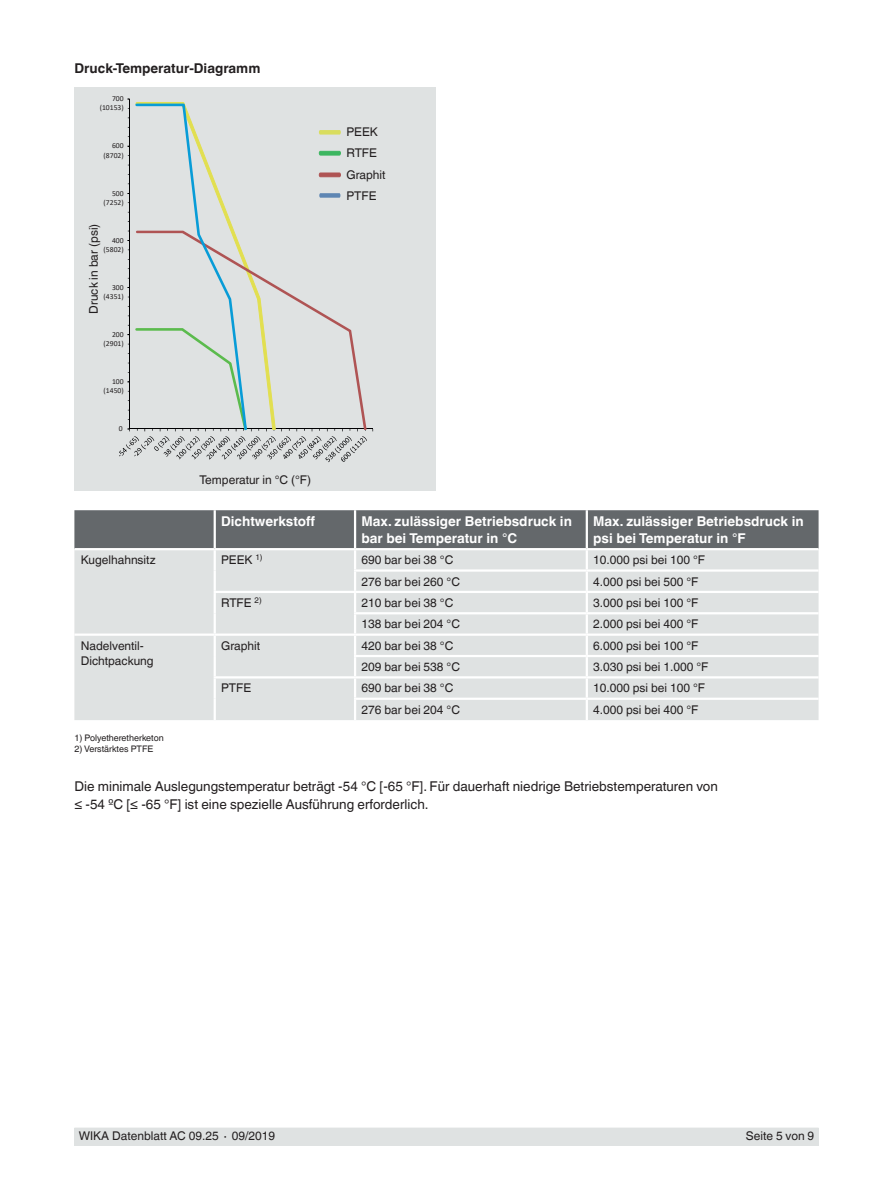
<style>
.page{position:relative;width:893px;height:1188px;background:#fff}
.page>*{position:absolute;margin:0;border:0;box-sizing:border-box;transform-origin:0 0}
.t1{font:13.5px/18px "Helvetica World";color:#231f20}
.t2{font:700 13.5px/16.5px "Helvetica World";color:#fff}
.t3{font:700 13.5px "Helvetica World";color:#231f20}
.t4{font:12px/15px "Helvetica World";color:#231f20}
.t5{font:9px "Helvetica World";color:#231f20}
.t6{font:7.65px/9.1px "Calibri";color:#231f20;text-align:right}
</style>
<div class="page">
<div style="left:74px;top:1128px;width:745px;height:17px;background:#dfe2e2"></div>
<div style="left:74px;top:87px;width:362px;height:404px;background:#dfe2e2"></div>
<div style="left:74px;top:612px;width:745px;height:108px;background:#dfe2e2"></div>
<hr style="left:354px;top:612px;width:233px;height:2px;background:#fff">
<hr style="left:587px;top:612px;width:232px;height:2px;background:#fff">
<hr style="left:354px;top:614px;width:2px;height:20px;background:#fff">
<hr style="left:586px;top:614px;width:2px;height:20px;background:#fff">
<hr style="left:214px;top:593px;width:2px;height:20px;background:#fff">
<hr style="left:214px;top:613px;width:2px;height:21px;background:#fff">
<hr style="left:354px;top:655px;width:233px;height:2px;background:#fff">
<hr style="left:354px;top:698px;width:233px;height:2px;background:#fff">
<hr style="left:587px;top:655px;width:232px;height:2px;background:#fff">
<hr style="left:587px;top:698px;width:232px;height:2px;background:#fff">
<svg style="left:74px;top:510px;width:745px;height:102px;background:#b3b6b7"></svg>
<hr style="left:215px;top:634px;width:140px;height:2px;background:#fff">
<hr style="left:214px;top:636px;width:2px;height:20px;background:#fff">
<hr style="left:214px;top:656px;width:2px;height:20px;background:#fff">
<hr style="left:587px;top:634px;width:232px;height:2px;background:#fff">
<hr style="left:214px;top:676px;width:141px;height:3px;background:#fff">
<hr style="left:214px;top:679px;width:2px;height:20px;background:#fff">
<hr style="left:214px;top:699px;width:2px;height:21px;background:#fff">
<hr style="left:355px;top:634px;width:232px;height:2px;background:#fff">
<hr style="left:355px;top:676px;width:232px;height:3px;background:#fff">
<svg style="left:354px;top:636px;width:2px;height:62px"></svg>
<svg style="left:586px;top:636px;width:2px;height:62px"></svg>
<hr style="left:354px;top:700px;width:2px;height:20px;background:#fff">
<hr style="left:586px;top:700px;width:2px;height:20px;background:#fff">
<hr style="left:354px;top:510px;width:2px;height:38px;background:#fff">
<hr style="left:215px;top:548px;width:140px;height:2px;background:#fff">
<hr style="left:74px;top:548px;width:141px;height:2px;background:#fff">
<hr style="left:74px;top:634px;width:141px;height:2px;background:#fff">
<hr style="left:587px;top:676px;width:232px;height:3px;background:#fff">
<svg style="left:119px;top:99px;width:254px;height:363px"></svg>
<div style="left:346px;top:191px;width:80px;height:9px;background:#dfe2e2"></div>
<p class="t3" style="left:74px;top:61px;width:187px">Druck-Temperatur-Diagramm</p>
<p class="t6" style="left:100px;top:94px;width:25px">700 (10153)</p>
<p class="t6" style="left:104px;top:141px;width:22px">600 (8702)</p>
<p class="t6" style="left:104px;top:188px;width:22px">500 (7252)</p>
<p class="t4" style="left:86px;top:314px;width:92px;rotate:-90deg">Druck in bar (psi)</p>
<p class="t6" style="left:104px;top:235px;width:22px">400 (5802)</p>
<p class="t6" style="left:104px;top:282px;width:22px">300 (4351)</p>
<p class="t6" style="left:104px;top:330px;width:22px">200 (2901)</p>
<p class="t6" style="left:104px;top:377px;width:22px">100 (1450)</p>
<p class="t6" style="left:119px;top:424px;width:5px">0</p>
<p class="t4" style="left:346px;top:125px;width:33px">PEEK</p>
<p class="t4" style="left:346px;top:167px;width:40px">Graphit</p>
<p class="t4" style="left:346px;top:146px;width:32px">RTFE</p>
<p class="t4" style="left:346px;top:188px;width:32px">PTFE</p>
<p class="t4" style="left:199px;top:473px;width:113px">Temperatur in °C (°F)</p>
<p class="t2" style="left:221px;top:513px;width:95px">Dichtwerkstoff</p>
<p class="t2" style="left:361px;top:513px;width:212px">Max. zulässiger Betriebsdruck in bar bei Temperatur in °C</p>
<p class="t2" style="left:593px;top:513px;width:212px">Max. zulässiger Betriebsdruck in psi bei Temperatur in °F</p>
<p class="t4" style="left:81px;top:553px;width:76px">Kugelhahnsitz</p>
<p class="t4" style="left:221px;top:553px;width:43px">PEEK <sup>1)</sup></p>
<p class="t4" style="left:361px;top:553px;width:93px">690 bar bei 38 °C</p>
<p class="t4" style="left:593px;top:553px;width:113px">10.000 psi bei 100 °F</p>
<p class="t4" style="left:361px;top:574px;width:100px">276 bar bei 260 °C</p>
<p class="t4" style="left:593px;top:574px;width:107px">4.000 psi bei 500 °F</p>
<p class="t4" style="left:221px;top:595px;width:42px">RTFE <sup>2)</sup></p>
<p class="t4" style="left:361px;top:595px;width:93px">210 bar bei 38 °C</p>
<p class="t4" style="left:593px;top:595px;width:107px">3.000 psi bei 100 °F</p>
<p class="t4" style="left:361px;top:617px;width:100px">138 bar bei 204 °C</p>
<p class="t4" style="left:593px;top:617px;width:107px">2.000 psi bei 400 °F</p>
<p class="t4" style="left:81px;top:638px;width:74px">Nadelventil-<br>Dichtpackung</p>
<p class="t4" style="left:221px;top:638px;width:40px">Graphit</p>
<p class="t4" style="left:361px;top:638px;width:93px">420 bar bei 38 °C</p>
<p class="t4" style="left:593px;top:638px;width:107px">6.000 psi bei 100 °F</p>
<p class="t4" style="left:361px;top:659px;width:100px">209 bar bei 538 °C</p>
<p class="t4" style="left:593px;top:659px;width:117px">3.030 psi bei 1.000 °F</p>
<p class="t4" style="left:221px;top:681px;width:32px">PTFE</p>
<p class="t4" style="left:361px;top:681px;width:93px">690 bar bei 38 °C</p>
<p class="t4" style="left:593px;top:681px;width:113px">10.000 psi bei 100 °F</p>
<p class="t4" style="left:361px;top:702px;width:100px">276 bar bei 204 °C</p>
<p class="t4" style="left:593px;top:702px;width:107px">4.000 psi bei 400 °F</p>
<p class="t5" style="left:74px;top:733px;width:91px">1) Polyetheretherketon</p>
<p class="t5" style="left:74px;top:743px;width:80px">2) Verstärktes PTFE</p>
<p class="t1" style="left:74px;top:777px;width:645px">Die minimale Auslegungstemperatur beträgt -54 °C [-65 °F]. Für dauerhaft niedrige Betriebstemperaturen von ≤ -54 ºC [≤ -65 °F] ist eine spezielle Ausführung erforderlich.</p>
<p class="t4" style="left:79px;top:1129px;width:198px">WIKA Datenblatt AC 09.25 ∙ 09/2019</p>
<p class="t4" style="left:746px;top:1129px;width:70px">Seite 5 von 9</p>
</div>
